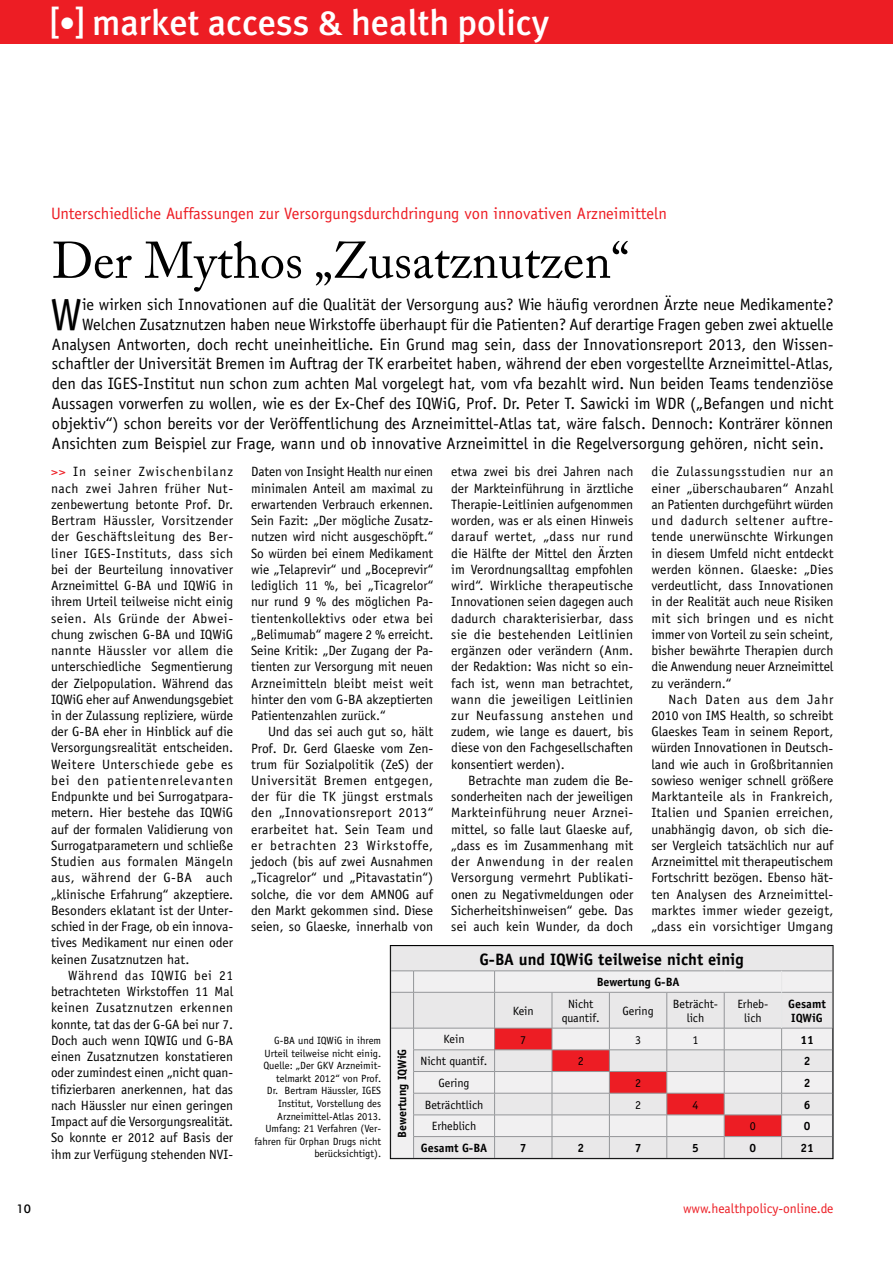
<style>
.page{position:relative;width:893px;height:1263px;background:#fff}
.page>*{position:absolute;margin:0;border:0;box-sizing:border-box;transform-origin:0 0}
.t1{font:51px "Adobe Caslon Pro";color:#000}
.t2{font:45.15px "Officina Sans";color:#000}
.t3{font:500 36px "Meta Plus";color:#fff}
.t4{font:16.5px "Officina Sans";color:#000}
.t5{font:16.5px "Officina Sans";color:#ed1d24}
.t6{font:700 16.5px "Officina Sans";color:#000}
.t7{font:13.5px/16.2px "Officina Sans";color:#000;text-align:justify}
.t8{font:13.5px "Officina Sans";color:#ed1d24}
.t9{font:12px/14.4px "Officina Sans";color:#000;text-align:center}
.t10{font:700 12px/14.4px "Officina Sans";color:#000}
.t11{font:500 12px "Futura BT";color:#000}
.t12{font:10.5px/12.6px "Officina Sans";color:#000;text-align:right}
.s1{font-size:33px}
.s2{color:#ed1d24}
</style>
<div class="page">
<div style="left:0;top:0;width:893px;height:44px;background:#ed1d24"></div>
<svg style="left:392px;top:947px;width:439px;height:210px"></svg>
<hr style="left:781px;top:992px;width:1px;height:36px;background:#e6e7e8">
<div style="left:390px;top:945px;width:443px;height:214px;border:1px solid #000"></div>
<h3 class="t3" style="left:51px;top:1px;width:500px">[<span class="s1">•</span>] market access &amp; health policy</h3>
<p class="t5" style="left:51px;top:203px;width:618px">Unterschiedliche Auffassungen zur Versorgungsdurchdringung von innovativen Arzneimitteln</p>
<h1 class="t1" style="left:52px;top:230px;width:579px">Der Mythos „Zusatznutzen“</h1>
<h2 class="t2" style="left:50px;top:288px;width:33px">W</h2>
<p class="t4" style="left:82px;top:295px;width:753px">ie wirken sich Innovationen auf die Qualität der Versorgung aus? Wie häufig verordnen Ärzte neue Medikamente?</p>
<p class="t4" style="left:82px;top:315px;width:753px">Welchen Zusatznutzen haben neue Wirkstoffe überhaupt für die Patienten? Auf derartige Fragen geben zwei aktuelle</p>
<p class="t4" style="left:52px;top:334px;width:783px">Analysen Antworten, doch recht uneinheitliche. Ein Grund mag sein, dass der Innovationsreport 2013, den Wissen-</p>
<p class="t4" style="left:52px;top:354px;width:783px">schaftler der Universität Bremen im Auftrag der TK erarbeitet haben, während der eben vorgestellte Arzneimittel-Atlas,</p>
<p class="t4" style="left:52px;top:374px;width:783px">den das IGES-Institut nun schon zum achten Mal vorgelegt hat, vom vfa bezahlt wird. Nun beiden Teams tendenziöse</p>
<p class="t4" style="left:52px;top:394px;width:783px">Aussagen vorwerfen zu wollen, wie es der Ex-Chef des IQWiG, Prof. Dr. Peter T. Sawicki im WDR („Befangen und nicht</p>
<p class="t4" style="left:52px;top:414px;width:783px">objektiv“) schon bereits vor der Veröffentlichung des Arzneimittel-Atlas tat, wäre falsch. Dennoch: Konträrer können</p>
<p class="t4" style="left:52px;top:433px;width:774px">Ansichten zum Beispiel zur Frage, wann und ob innovative Arzneimittel in die Regelversorgung gehören, nicht sein.</p>
<p class="t7" style="left:51px;top:464px;width:184px"><span class="s2">&gt;&gt;</span> In seiner Zwischenbilanz nach zwei Jahren früher Nut&shy;zenbewertung betonte Prof. Dr.<br>Bertram Häussler, Vorsitzender der Geschäftsleitung des Ber&shy;liner IGES-Instituts, dass sich bei der Beurteilung innovativer Arzneimittel G-BA und IQWiG in ihrem Urteil teilweise nicht einig seien. Als Gründe der Abwei&shy;chung zwischen G-BA und IQWiG nannte Häussler vor allem die unterschiedliche Segmentierung der Zielpopulation. Während das IQWiG eher auf Anwendungsgebiet in der Zulassung repliziere, würde der G-BA eher in Hinblick auf die Versorgungsrealität entscheiden.<br>Weitere Unterschiede gebe es bei den patientenrelevanten Endpunkte und bei Surrogatpara&shy;metern. Hier bestehe das IQWiG auf der formalen Validierung von Surrogatparametern und schließe Studien aus formalen Mängeln aus, während der G-BA auch „klinische Erfahrung“ akzeptiere.<br>Besonders eklatant ist der Unter&shy;schied in der Frage, ob ein innova&shy;tives Medikament nur einen oder keinen Zusatznutzen hat.</p>
<p class="t7" style="left:51px;top:967px;width:184px;text-indent:17px">Während das IQWIG bei 21 betrachteten Wirkstoffen 11 Mal keinen Zusatznutzen erkennen konnte, tat das der G-GA bei nur 7.<br>Doch auch wenn IQWIG und G-BA einen Zusatznutzen konstatieren oder zumindest einen „nicht quan&shy;tifizierbaren anerkennen, hat das nach Häussler nur einen geringen Impact auf die Versorgungsrealität.<br>So konnte er 2012 auf Basis der ihm zur Verfügung stehenden NVI-</p>
<p class="t7" style="left:251px;top:464px;width:184px">Daten von Insight Health nur einen minimalen Anteil am maximal zu erwartenden Verbrauch erkennen.<br>Sein Fazit: „Der mögliche Zusatz&shy;nutzen wird nicht ausgeschöpft.“ So würden bei einem Medikament wie „Telaprevir“ und „Boceprevir“ lediglich 11 %, bei „Ticagrelor“ nur rund 9 % des möglichen Pa&shy;tientenkollektivs oder etwa bei „Belimumab“ magere 2 % erreicht.<br>Seine Kritik: „Der Zugang der Pa&shy;tienten zur Versorgung mit neuen Arzneimitteln bleibt meist weit hinter den vom G-BA akzeptierten Patientenzahlen zurück.“</p>
<p class="t7" style="left:251px;top:724px;width:184px;text-indent:17px">Und das sei auch gut so, hält Prof. Dr. Gerd Glaeske vom Zen&shy;trum für Sozialpolitik (ZeS) der Universität Bremen entgegen, der für die TK jüngst erstmals den „Innovationsreport 2013“ erarbeitet hat. Sein Team und er betrachten 23 Wirkstoffe, jedoch (bis auf zwei Ausnahmen „Ticagrelor“ und „Pitavastatin“) solche, die vor dem AMNOG auf den Markt gekommen sind. Diese seien, so Glaeske, innerhalb von</p>
<p class="t7" style="left:451px;top:464px;width:184px">etwa zwei bis drei Jahren nach der Markteinführung in ärztliche Therapie-Leitlinien aufgenommen worden, was er als einen Hinweis darauf wertet, „dass nur rund die Hälfte der Mittel den Ärzten im Verordnungsalltag empfohlen wird“. Wirkliche therapeutische Innovationen seien dagegen auch dadurch charakterisierbar, dass sie die bestehenden Leitlinien ergänzen oder verändern (Anm. der Redaktion: Was nicht so ein&shy;fach ist, wenn man betrachtet, wann die jeweiligen Leitlinien zur Neufassung anstehen und zudem, wie lange es dauert, bis diese von den Fachgesellschaften konsentiert werden).</p>
<p class="t7" style="left:451px;top:772px;width:184px;text-indent:17px">Betrachte man zudem die Be&shy;sonderheiten nach der jeweiligen Markteinführung neuer Arznei&shy;mittel, so falle laut Glaeske auf, „dass es im Zusammenhang mit der Anwendung in der realen Versorgung vermehrt Publikati&shy;onen zu Negativmeldungen oder Sicherheitshinweisen“ gebe. Das sei auch kein Wunder, da doch</p>
<p class="t7" style="left:651px;top:464px;width:184px">die Zulassungsstudien nur an einer „überschaubaren“ Anzahl an Patienten durchgeführt würden und dadurch seltener auftre&shy;tende unerwünschte Wirkungen in diesem Umfeld nicht entdeckt werden können. Glaeske: „Dies verdeutlicht, dass Innovationen in der Realität auch neue Risiken mit sich bringen und es nicht immer von Vorteil zu sein scheint, bisher bewährte Therapien durch die Anwendung neuer Arzneimittel zu verändern.“</p>
<p class="t7" style="left:651px;top:691px;width:184px;text-indent:17px">Nach Daten aus dem Jahr 2010 von IMS Health, so schreibt Glaeskes Team in seinem Report, würden Innovationen in Deutsch&shy;land wie auch in Großbritannien sowieso weniger schnell größere Marktanteile als in Frankreich, Italien und Spanien erreichen, unabhängig davon, ob sich die&shy;ser Vergleich tatsächlich nur auf Arzneimittel mit therapeutischem Fortschritt bezögen. Ebenso hät&shy;ten Analysen des Arzneimittel&shy;marktes immer wieder gezeigt, „dass ein vorsichtiger Umgang</p>
<p class="t6" style="left:479px;top:949px;width:266px">G-BA und IQWiG teilweise nicht einig</p>
<p class="t10" style="left:597px;top:975px;width:84px">Bewertung G-BA</p>
<p class="t9" style="left:513px;top:1003px;width:23px">Kein</p>
<p class="t9" style="left:562px;top:996px;width:40px">Nicht quantif.</p>
<p class="t9" style="left:622px;top:1003px;width:33px">Gering</p>
<p class="t9" style="left:673px;top:996px;width:47px">Beträcht&shy;lich</p>
<p class="t9" style="left:737px;top:996px;width:33px">Erheb&shy;lich</p>
<p class="t10" style="left:788px;top:996px;width:39px">Gesamt<br>IQWiG</p>
<p class="t12" style="left:254px;top:1034px;width:128px">G-BA und IQWiG in ihrem<br>Urteil teilweise nicht einig.<br>Quelle: „Der GKV Arzneimit&shy;telmarkt 2012“ von Prof.<br>Dr. Bertram Häussler, IGES<br>Institut, Vorstellung des<br>Arzneimittel-Atlas 2013.<br>Umfang: 21 Verfahren (Ver&shy;fahren für Orphan Drugs nicht berücksichtigt).</p>
<p class="t10" style="left:395px;top:1138px;width:91px;rotate:-90deg">Bewertung IQWiG</p>
<p class="t9" style="left:443px;top:1032px;width:23px">Kein</p>
<p class="t9" style="left:520px;top:1032px;width:7px">7</p>
<p class="t9" style="left:635px;top:1032px;width:7px">3</p>
<p class="t9" style="left:692px;top:1032px;width:7px">1</p>
<p class="t10" style="left:800px;top:1032px;width:15px">11</p>
<p class="t9" style="left:421px;top:1054px;width:68px">Nicht quantif.</p>
<p class="t9" style="left:578px;top:1054px;width:7px">2</p>
<p class="t10" style="left:804px;top:1054px;width:8px">2</p>
<p class="t9" style="left:438px;top:1075px;width:33px">Gering</p>
<p class="t9" style="left:635px;top:1075px;width:7px">2</p>
<p class="t10" style="left:804px;top:1076px;width:8px">2</p>
<p class="t9" style="left:425px;top:1097px;width:60px">Beträchtlich</p>
<p class="t9" style="left:635px;top:1097px;width:7px">2</p>
<p class="t9" style="left:692px;top:1097px;width:7px">4</p>
<p class="t10" style="left:804px;top:1097px;width:8px">6</p>
<p class="t9" style="left:432px;top:1119px;width:46px">Erheblich</p>
<p class="t9" style="left:750px;top:1119px;width:7px">0</p>
<p class="t10" style="left:804px;top:1119px;width:8px">0</p>
<p class="t10" style="left:421px;top:1141px;width:68px">Gesamt G-BA</p>
<p class="t10" style="left:520px;top:1141px;width:8px">7</p>
<p class="t10" style="left:577px;top:1141px;width:8px">2</p>
<p class="t10" style="left:635px;top:1141px;width:8px">7</p>
<p class="t10" style="left:692px;top:1141px;width:8px">5</p>
<p class="t10" style="left:749px;top:1141px;width:8px">0</p>
<p class="t10" style="left:800px;top:1141px;width:15px">21</p>
<p class="t11" style="left:16px;top:1201px;width:16px">10</p>
<p class="t8" style="left:683px;top:1200px;width:152px">www.healthpolicy-online.de</p>
</div>
